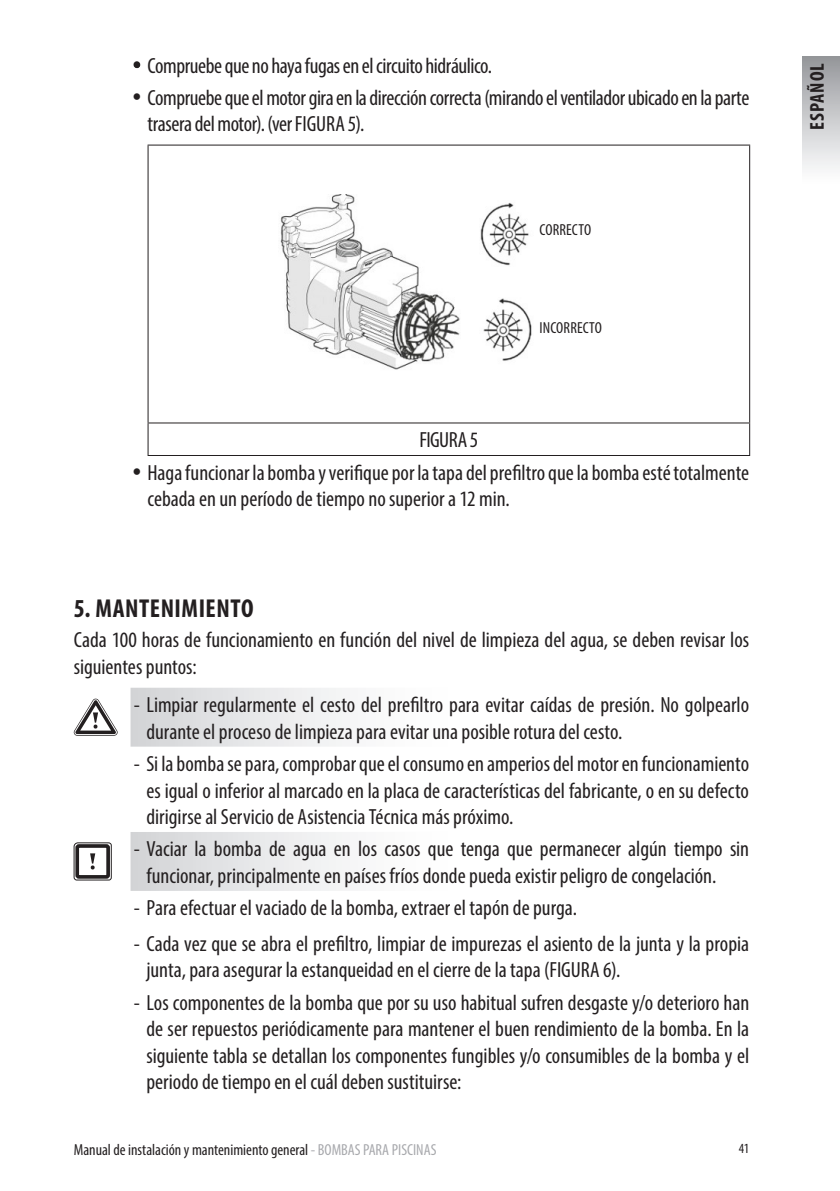
<style>
.page{position:relative;width:840px;height:1191px;background:#fff}
.page>*{position:absolute;margin:0;border:0;box-sizing:border-box;transform-origin:0 0}
.Estilo_de_párrafo_1{font:700 condensed 26px "Myriad Pro";letter-spacing:.02em;color:#231f20}
.Estilo_de_párrafo_1-2{font:condensed 22px/26.4px "Myriad Pro";color:#231f20}
.Estilo_de_párrafo_1-3{font:condensed 22px/26px "Myriad Pro";letter-spacing:-.02em;color:#231f20}
.t1{font:700 condensed 20px "Myriad Pro";letter-spacing:.05em;color:#231f20}
.TITULAR{font:condensed 16px "Myriad Pro";color:#231f20}
.t2{font:condensed 14px "Myriad Pro";color:#231f20}
.s1{font-family:"Futura BT";font-weight:300}
.s2{color:#a8a9ad}
</style>
<div class="page">
<div style="left:801px;top:57px;width:38px;height:128px;background:linear-gradient(to bottom,#97989d,#fff)"></div>
<hr style="left:147px;top:145px;width:602px;height:1px;background:#231f20">
<hr style="left:147px;top:146px;width:1px;height:276px;background:#231f20">
<hr style="left:748px;top:146px;width:1px;height:276px;background:#231f20">
<hr style="left:147px;top:422px;width:602px;height:1px;background:#231f20">
<hr style="left:147px;top:423px;width:1px;height:32px;background:#231f20">
<hr style="left:748px;top:423px;width:1px;height:32px;background:#231f20">
<hr style="left:147px;top:455px;width:602px;height:1px;background:#231f20">
<img style="left:280px;top:194px;width:252px;height:176px">
<svg style="left:130px;top:687px;width:212px;height:204px"></svg>
<svg style="left:74px;top:698px;width:43px;height:37px"></svg>
<svg style="left:73px;top:842px;width:39px;height:38px"></svg>
<div style="left:75px;top:844px;width:35px;height:34px;border:4px solid #231f20;border-radius:2px"></div>
<svg style="left:134px;top:62px;width:6px;height:6px"></svg>
<p class="Estilo_de_párrafo_1-3" style="left:130px;top:53px;width:363px"><span class="s1">•</span> Compruebe que no haya fugas en el circuito hidráulico.</p>
<p class="Estilo_de_párrafo_1-3" style="left:147px;top:84px;width:603px;text-indent:-17px"><span class="s1">•</span> Compruebe que el motor gira en la dirección correcta (mirando el ventilador ubicado en la parte trasera del motor). (ver FIGURA 5).</p>
<p class="TITULAR" style="left:539px;top:220px;width:53px">CORRECTO</p>
<p class="TITULAR" style="left:539px;top:318px;width:64px">INCORRECTO</p>
<p class="Estilo_de_párrafo_1-2" style="left:419px;top:427px;width:60px">FIGURA 5</p>
<p class="Estilo_de_párrafo_1-2" style="left:147px;top:459px;width:603px;text-indent:-17px"><span class="s1">•</span> Haga funcionar la bomba y verifique por la tapa del prefiltro que la bomba esté totalmente cebada en un período de tiempo no superior a 12 min.</p>
<p class="Estilo_de_párrafo_1" style="left:74px;top:592px;width:181px">5. MANTENIMIENTO</p>
<p class="Estilo_de_párrafo_1-2" style="left:74px;top:626px;width:676px">Cada 100 horas de funcionamiento en función del nivel de limpieza del agua, se deben revisar los siguientes puntos:</p>
<p class="Estilo_de_párrafo_1-2" style="left:134px;top:691px;width:616px">- Limpiar regularmente el cesto del prefiltro para evitar caídas de presión. No golpearlo</p>
<p class="Estilo_de_párrafo_1-2" style="left:146px;top:718px;width:477px">durante el proceso de limpieza para evitar una posible rotura del cesto.</p>
<p class="Estilo_de_párrafo_1-2" style="left:134px;top:750px;width:616px">- Si la bomba se para, comprobar que el consumo en amperios del motor en funcionamiento</p>
<p class="Estilo_de_párrafo_1-2" style="left:146px;top:777px;width:603px">es igual o inferior al marcado en la placa de características del fabricante, o en su defecto dirigirse al Servicio de Asistencia Técnica más próximo.</p>
<p class="Estilo_de_párrafo_1-2" style="left:134px;top:835px;width:616px">- Vaciar la bomba de agua en los casos que tenga que permanecer algún tiempo sin</p>
<p class="Estilo_de_párrafo_1-2" style="left:146px;top:862px;width:571px">funcionar, principalmente en países fríos donde pueda existir peligro de congelación.</p>
<p class="Estilo_de_párrafo_1-2" style="left:134px;top:894px;width:444px">- Para efectuar el vaciado de la bomba, extraer el tapón de purga.</p>
<p class="Estilo_de_párrafo_1-2" style="left:134px;top:930px;width:616px">- Cada vez que se abra el prefiltro, limpiar de impurezas el asiento de la junta y la propia</p>
<p class="Estilo_de_párrafo_1-2" style="left:146px;top:956px;width:475px">junta, para asegurar la estanqueidad en el cierre de la tapa (FIGURA 6).</p>
<p class="Estilo_de_párrafo_1-2" style="left:134px;top:989px;width:616px">- Los componentes de la bomba que por su uso habitual sufren desgaste y/o deterioro han</p>
<p class="Estilo_de_párrafo_1-2" style="left:146px;top:1015px;width:604px;text-align:justify">de ser repuestos periódicamente para mantener el buen rendimiento de la bomba. En la siguiente tabla se detallan los componentes fungibles y/o consumibles de la bomba y el periodo de tiempo en el cuál deben sustituirse:</p>
<p class="TITULAR" style="left:74px;top:1139px;width:364px">Manual de instalación y mantenimiento general <span class="s2">- BOMBAS PARA PISCINAS</span></p>
<p class="t2" style="left:738px;top:1140px;width:12px">41</p>
<p class="t1" style="left:804px;top:130px;width:69px;rotate:-90deg">ESPAÑOL</p>
</div>
